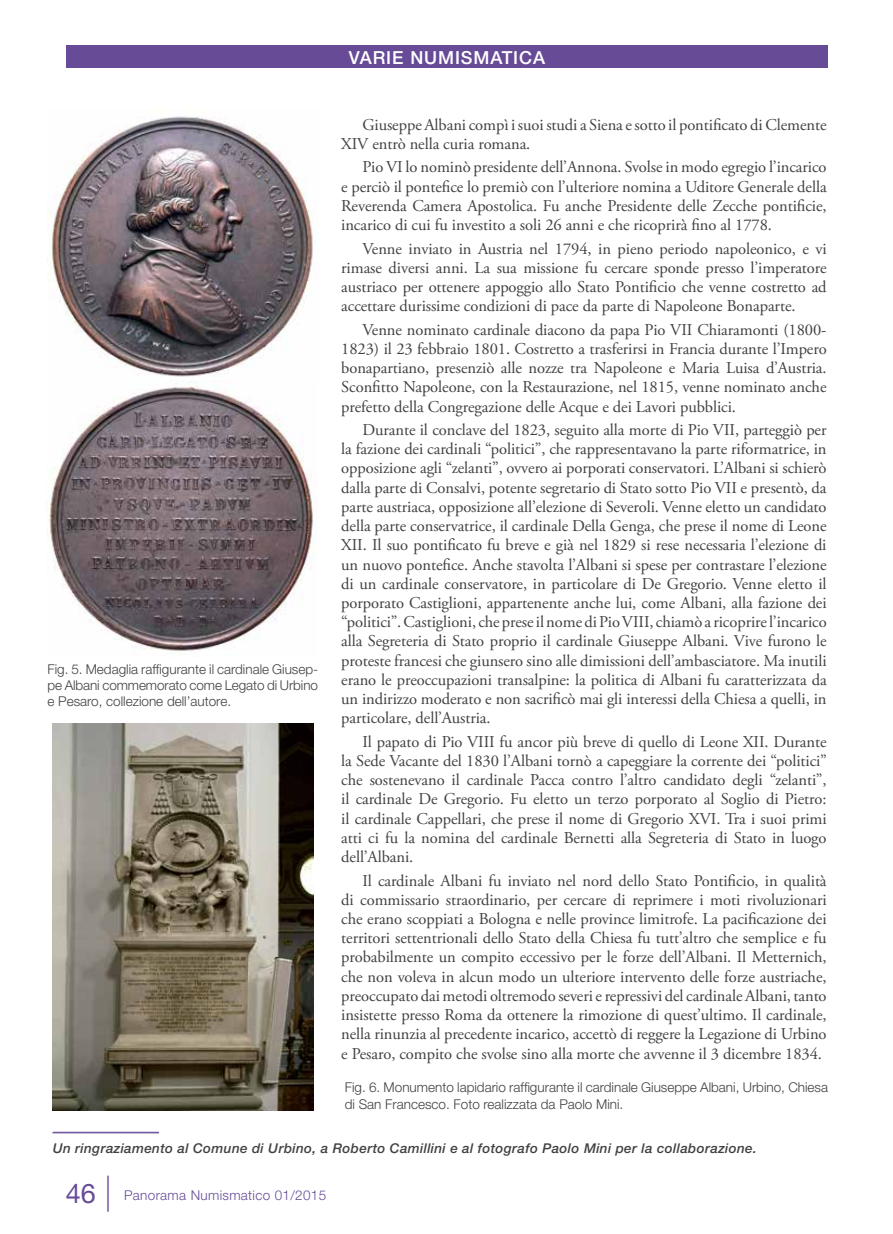
<style>
.page{position:relative;width:893px;height:1234px;background:#fff}
.page>*{position:absolute;margin:0;border:0;box-sizing:border-box;transform-origin:0 0}
.t1{font:100 36px "Helvetica Neue";color:#674b97}
.t2{font:27px "Helvetica Neue";color:#674b97}
.t3{font:500 18px "Helvetica Neue";letter-spacing:.05em;color:#fff}
.t4{font:16.5px/19.2px "Adobe Garamond Pro";letter-spacing:-.005em;color:#414042;text-align:justify}
.t5{font:300 13.5px/16.2px "Helvetica Neue";color:#414042}
.t6{font:italic 500 13.5px "Helvetica Neue";letter-spacing:.025em;color:#414042}
.t7{font:300 13.5px "Helvetica Neue";letter-spacing:.025em;color:#674b97}
</style>
<div class="page">
<img style="left:48px;top:116px;width:265px;height:261px">
<img style="left:52px;top:723px;width:261px;height:387px">
<img style="left:47px;top:382px;width:267px;height:269px">
<hr style="left:53px;top:1131px;width:106px;height:1px;background:#674b97">
<hr style="left:53px;top:1132px;width:106px;height:1px;background:#674b97">
<div style="left:66px;top:45px;width:762px;height:23px;background:#674b97"></div>
<p class="t5" style="left:47px;top:660px;width:272px;text-align:justify">Fig. 5. Medaglia raffigurante il cardinale Giusep&shy;pe Albani commemorato come Legato di Urbino e Pesaro, collezione dell’autore.</p>
<p class="t3" style="left:349px;top:46px;width:198px">VARIE NUMISMATICA</p>
<p class="t4" style="left:341px;top:115px;width:487px;text-indent:21px">Giuseppe Albani compì i suoi studi a Siena e sotto il pontificato di Clemente<br>XIV entrò nella curia romana.</p>
<p class="t4" style="left:341px;top:158px;width:487px;text-indent:21px">Pio VI lo nominò presidente dell’Annona. Svolse in modo egregio l’incarico e perciò il pontefice lo premiò con l’ulteriore nomina a Uditore Generale della Reverenda Camera Apostolica. Fu anche Presidente delle Zecche pontificie, incarico di cui fu investito a soli 26 anni e che ricoprirà fino al 1778.</p>
<p class="t4" style="left:341px;top:239px;width:487px;text-indent:21px">Venne inviato in Austria nel 1794, in pieno periodo napoleonico, e vi rimase diversi anni. La sua missione fu cercare sponde presso l’imperatore austriaco per ottenere appoggio allo Stato Pontificio che venne costretto ad accettare durissime condizioni di pace da parte di Napoleone Bonaparte.</p>
<p class="t4" style="left:341px;top:320px;width:487px;text-indent:21px">Venne nominato cardinale diacono da papa Pio VII Chiaramonti (1800- 1823) il 23 febbraio 1801. Costretto a trasferirsi in Francia durante l’Impero bonapartiano, presenziò alle nozze tra Napoleone e Maria Luisa d’Austria.<br>Sconfitto Napoleone, con la Restaurazione, nel 1815, venne nominato anche prefetto della Congregazione delle Acque e dei Lavori pubblici.</p>
<p class="t4" style="left:341px;top:420px;width:487px;text-indent:21px">Durante il conclave del 1823, seguito alla morte di Pio VII, parteggiò per la fazione dei cardinali “politici”, che rappresentavano la parte riformatrice, in opposizione agli “zelanti”, ovvero ai porporati conservatori. L’Albani si schierò dalla parte di Consalvi, potente segretario di Stato sotto Pio VII e presentò, da parte austriaca, opposizione all’elezione di Severoli. Venne eletto un candidato della parte conservatrice, il cardinale Della Genga, che prese il nome di Leone XII. Il suo pontificato fu breve e già nel 1829 si rese necessaria l’elezione di un nuovo pontefice. Anche stavolta l’Albani si spese per contrastare l’elezione di un cardinale conservatore, in particolare di De Gregorio. Venne eletto il porporato Castiglioni, appartenente anche lui, come Albani, alla fazione dei “politici”. Castiglioni, che prese il nome di Pio VIII, chiamò a ricoprire l’incarico alla Segreteria di Stato proprio il cardinale Giuseppe Albani. Vive furono le proteste francesi che giunsero sino alle dimissioni dell’ambasciatore. Ma inutili erano le preoccupazioni transalpine: la politica di Albani fu caratterizzata da un indirizzo moderato e non sacrificò mai gli interessi della Chiesa a quelli, in particolare, dell’Austria.</p>
<p class="t4" style="left:341px;top:732px;width:487px;text-indent:21px">Il papato di Pio VIII fu ancor più breve di quello di Leone XII. Durante la Sede Vacante del 1830 l’Albani tornò a capeggiare la corrente dei “politici” che sostenevano il cardinale Pacca contro l’altro candidato degli “zelanti”, il cardinale De Gregorio. Fu eletto un terzo porporato al Soglio di Pietro: il cardinale Cappellari, che prese il nome di Gregorio XVI. Tra i suoi primi atti ci fu la nomina del cardinale Bernetti alla Segreteria di Stato in luogo dell’Albani.</p>
<p class="t4" style="left:341px;top:871px;width:487px;text-indent:21px">Il cardinale Albani fu inviato nel nord dello Stato Pontificio, in qualità di commissario straordinario, per cercare di reprimere i moti rivoluzionari che erano scoppiati a Bologna e nelle province limitrofe. La pacificazione dei territori settentrionali dello Stato della Chiesa fu tutt’altro che semplice e fu probabilmente un compito eccessivo per le forze dell’Albani. Il Metternich, che non voleva in alcun modo un ulteriore intervento delle forze austriache, preoccupato dai metodi oltremodo severi e repressivi del cardinale Albani, tanto insistette presso Roma da ottenere la rimozione di quest’ultimo. Il cardinale, nella rinunzia al precedente incarico, accettò di reggere la Legazione di Urbino e Pesaro, compito che svolse sino alla morte che avvenne il 3 dicembre 1834.</p>
<p class="t5" style="left:345px;top:1078px;width:485px">Fig. 6. Monumento lapidario raffigurante il cardinale Giuseppe Albani, Urbino, Chiesa di San Francesco. Foto realizzata da Paolo Mini.</p>
<p class="t6" style="left:53px;top:1139px;width:706px">Un ringraziamento al Comune di Urbino, a Roberto Camillini e al fotografo Paolo Mini per la collaborazione.</p>
<h2 class="t2" style="left:66px;top:1176px;width:32px">46</h2>
<h1 class="t1" style="left:104px;top:1170px;width:9px">|</h1>
<p class="t7" style="left:124px;top:1186px;width:204px">Panorama Numismatico 01/2015</p>
</div>
